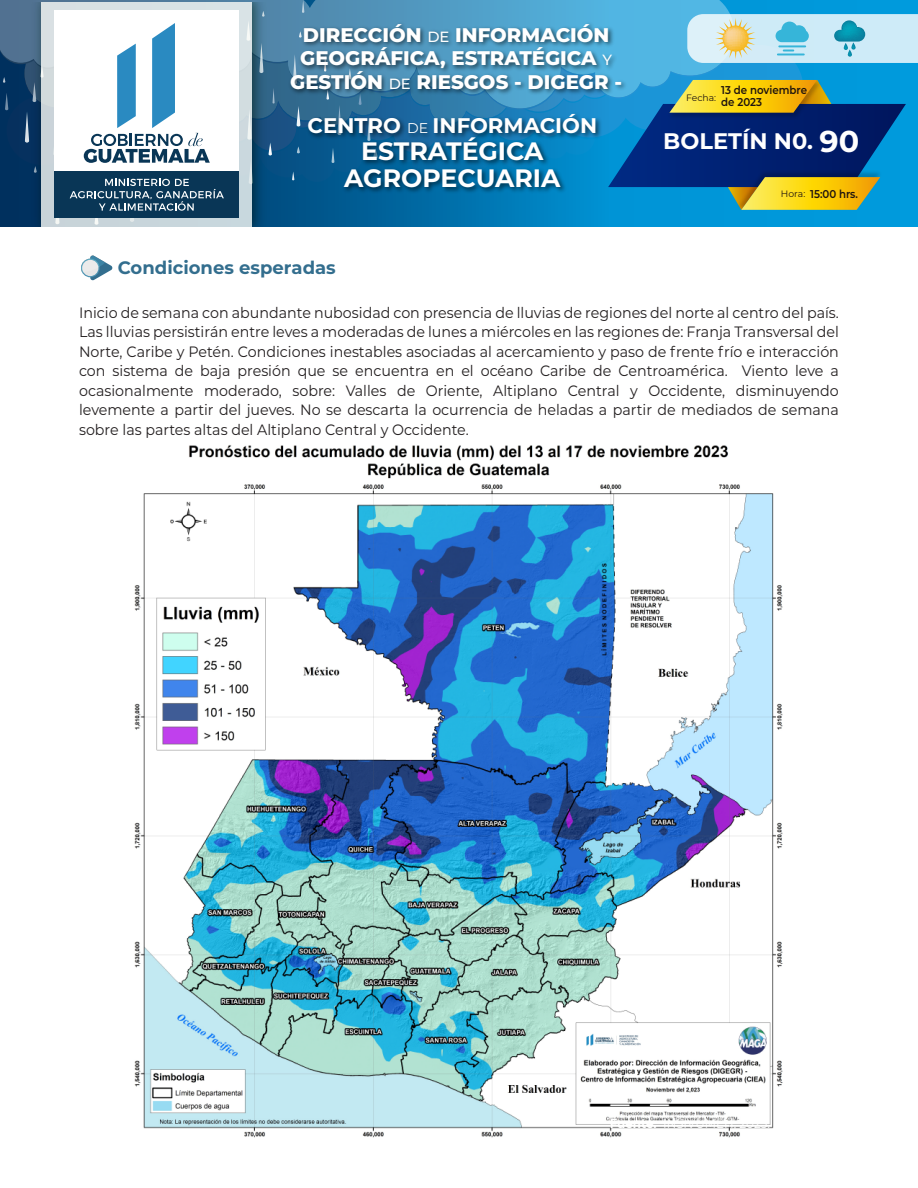
<style>
.page{position:relative;width:918px;height:1188px;background:#fff}
.page>*{position:absolute;margin:0;border:0;box-sizing:border-box;transform-origin:0 0}
.t1{font:700 25.2px/27px "Montserrat";color:#fff;text-align:center}
.t2{font:700 22.5px "Montserrat";color:#fff}
.t3{font:700 21.15px "Montserrat";color:#fff}
.t4{font:800 19.65px/23.7px "Montserrat";color:#fff;text-align:center}
.t5{font:700 18px "Montserrat";color:#336e8e}
.t6{font:15px/19.5px "Montserrat";color:#231f20;text-align:justify;scale:.95 1}
.t7{font:13.5px "Montserrat";color:#fff;scale:.88 1}
.t8{font:600 11.4px/11.7px "Montserrat";color:#1f140f;scale:.9 1}
.t9{font:9.3px "Montserrat";letter-spacing:-.005em;color:#1f140f}
.s1{font-weight:500;font-size:14.85px}
.s2{font-weight:400;font-size:14.1px}
.s3{font-size:30.15px}
.s4{font-weight:400;font-size:9.3px}
.s5{font-weight:700}
</style>
<div class="page">
<img style="left:134px;top:445px;width:649px;height:693px">
<svg style="left:81px;top:255px;width:32px;height:26px"></svg>
<svg style="left:0;top:211px;width:918px;height:16px;background:#007bb7"></svg>
<div style="left:41px;top:2px;width:211px;height:225px;background:#c8d5db"></div>
<div style="left:55px;top:171px;width:184px;height:47px;background:#093656"></div>
<img style="left:735px;top:211px;width:149px;height:1px">
<svg style="left:0;top:0;width:918px;height:211px;background:#548eac"></svg>
<h3 class="t4" style="left:290px;top:22px;width:333px">DIRECCIÓN <span class="s1">DE</span> INFORMACIÓN<br>GEOGRÁFICA, ESTRATÉGICA <span class="s1">Y<br></span>GESTIÓN <span class="s1">DE</span> RIESGOS - DIGEGR -</h3>
<h3 class="t3" style="left:308px;top:111px;width:291px">CENTRO <span class="s2">DE</span> INFORMACIÓN</h3>
<h1 class="t1" style="left:344px;top:136px;width:218px">ESTRATÉGICA<br>AGROPECUARIA</h1>
<p class="t8" style="left:721px;top:84px;width:97px">13 de noviembre de 2023</p>
<p class="t9" style="left:686px;top:91px;width:32px">Fecha:</p>
<h2 class="t2" style="left:663px;top:125px;width:197px">BOLETÍN N0. <span class="s3">90</span></h2>
<p class="t8" style="left:781px;top:187px;width:87px"><span class="s4">Hora:</span> 15:00 hrs.</p>
<p class="t5" style="left:118px;top:255px;width:220px">Condiciones esperadas</p>
<p class="t6" style="left:79px;top:302px;width:801px">Inicio de semana con abundante nubosidad con presencia de lluvias de regiones del norte al centro del país.<br>Las lluvias persistirán entre leves a moderadas de lunes a miércoles en las regiones de: Franja Transversal del Norte, Caribe y Petén. Condiciones inestables asociadas al acercamiento y paso de frente frío e interacción con sistema de baja presión que se encuentra en el océano Caribe de Centroamérica. Viento leve a ocasionalmente moderado, sobre: Valles de Oriente, Altiplano Central y Occidente, disminuyendo levemente a partir del jueves. No se descarta la ocurrencia de heladas a partir de mediados de semana sobre las partes altas del Altiplano Central y Occidente.</p>
<p class="t7" style="left:610px;top:1114px;width:184px"><span class="s5">Fuente:</span> INSIVUMEH, 2023.</p>
</div>
